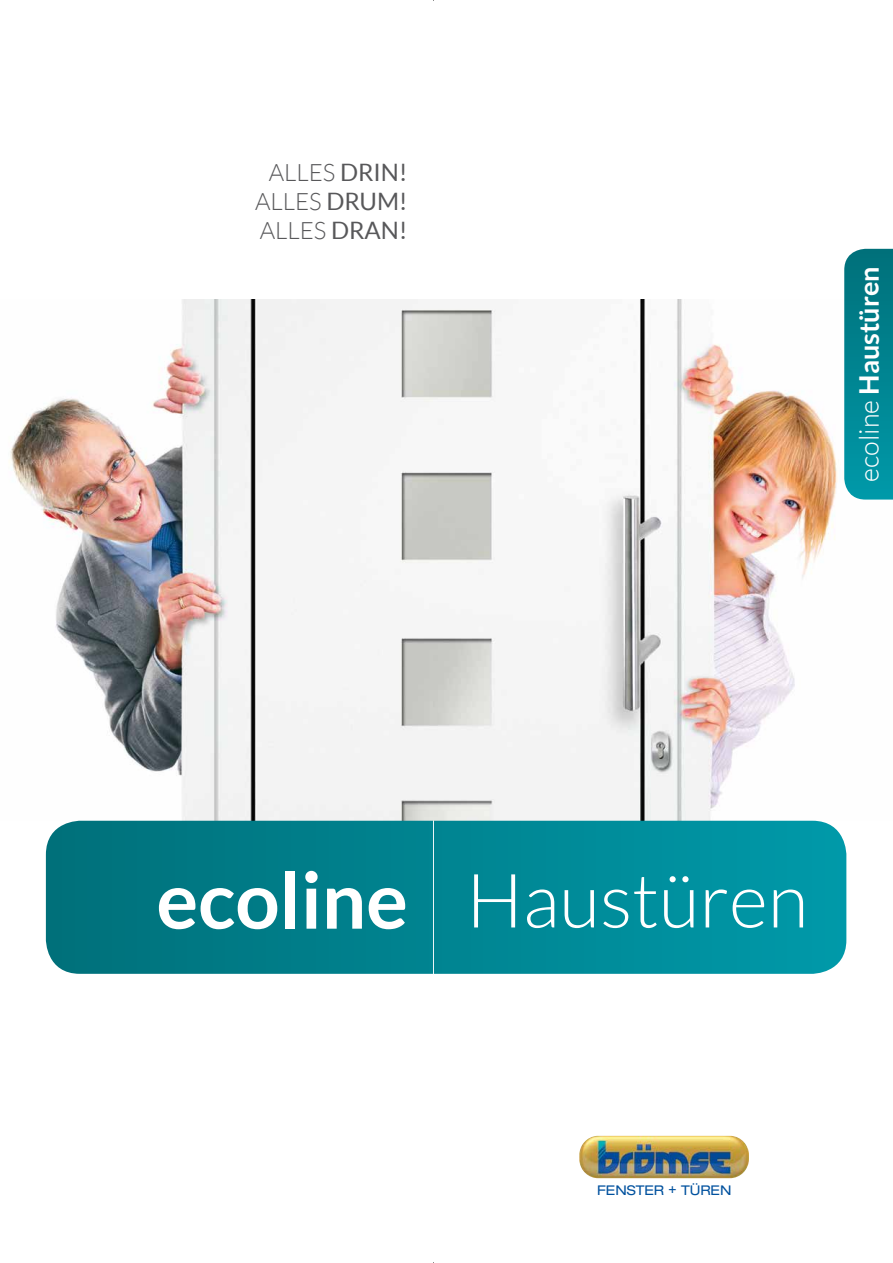
<style>
.page{position:relative;width:893px;height:1263px;background:#fff}
.page>*{position:absolute;margin:0;border:0;box-sizing:border-box;transform-origin:0 0}
.t1{font:700 78px "Lato";color:#fff}
.t2{font:300 75px "Lato";color:#fff}
.t3{font:700 27px "Lato";color:#fff}
.t4{font:300 24px/28.8px "Lato";color:#58585a;text-align:center}
.t5{font:expanded 13.35px "Helvetica Neue";color:#00519e}
.s1{font-weight:400}
.s2{font-weight:300}
</style>
<div class="page">
<img style="left:9px;top:300px;width:425px;height:521px">
<svg style="left:46px;top:821px;width:388px;height:153px;background:#027b86"></svg>
<img style="left:434px;top:300px;width:404px;height:521px">
<svg style="left:844px;top:249px;width:49px;height:251px;background:#058793"></svg>
<svg style="left:434px;top:821px;width:412px;height:153px;background:#018f9d"></svg>
<img style="left:579px;top:1136px;width:170px;height:42px">
<p class="t4" style="left:255px;top:158px;width:154px">ALLES <span class="s1">DRIN!<br></span>ALLES <span class="s1">DRUM!<br></span>ALLES <span class="s1">DRAN!</span></p>
<p class="t3" style="left:853px;top:482px;width:217px;rotate:-90deg"><span class="s2">ecoline</span> Haustüren</p>
<h1 class="t1" style="left:156px;top:855px;width:253px">ecoline</h1>
<h2 class="t2" style="left:466px;top:860px;width:343px">Haustüren</h2>
<p class="t5" style="left:597px;top:1182px;width:136px">FENSTER + TÜREN</p>
</div>
